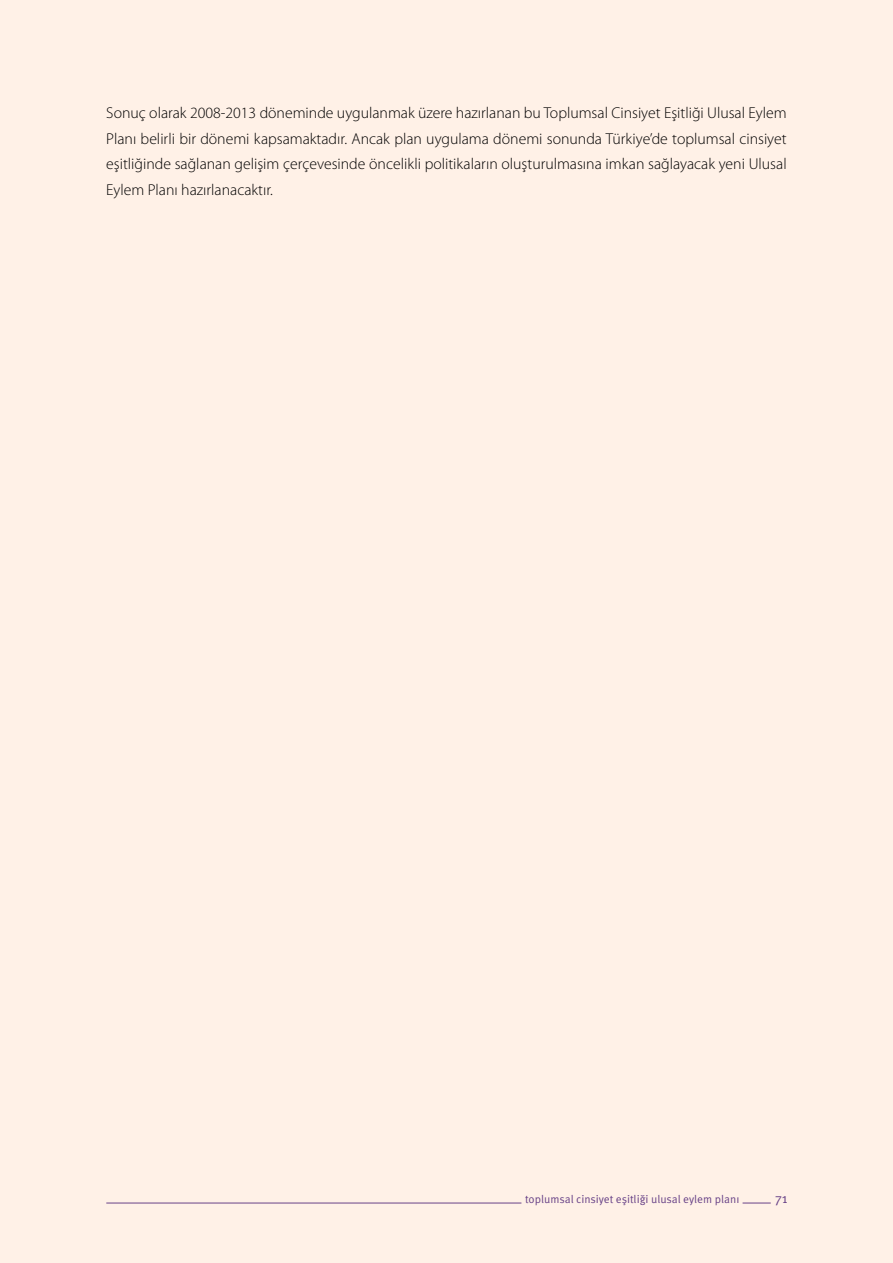
<style>
.page{position:relative;width:893px;height:1263px;background:#fff1e7}
.page>*{position:absolute;margin:0;border:0;box-sizing:border-box;transform-origin:0 0}
.t1{font:300 15.75px/25.5px "Myriad Pro";color:#000;text-align:justify}
.t2{font:13.5px "Meta Pro";color:#684287}
.t3{font:11.25px "Meta Pro";color:#684287}
</style>
<div class="page">
<svg style="left:743px;top:1203px;width:28px;height:1px"></svg>
<hr style="left:106px;top:1203px;width:415px;height:1px;background:#684287">
<p class="t1" style="left:106px;top:100px;width:682px">Sonuç olarak 2008-2013 döneminde uygulanmak üzere hazırlanan bu Toplumsal Cinsiyet Eşitliği Ulusal Eylem Planı belirli bir dönemi kapsamaktadır. Ancak plan uygulama dönemi sonunda Türkiye’de toplumsal cinsiyet eşitliğinde sağlanan gelişim çerçevesinde öncelikli politikaların oluşturulmasına imkan sağlayacak yeni Ulusal Eylem Planı hazırlanacaktır.</p>
<p class="t3" style="left:525px;top:1192px;width:216px">toplumsal cinsiyet eşitliği ulusal eylem planı</p>
<p class="t2" style="left:775px;top:1190px;width:14px">71</p>
</div>
